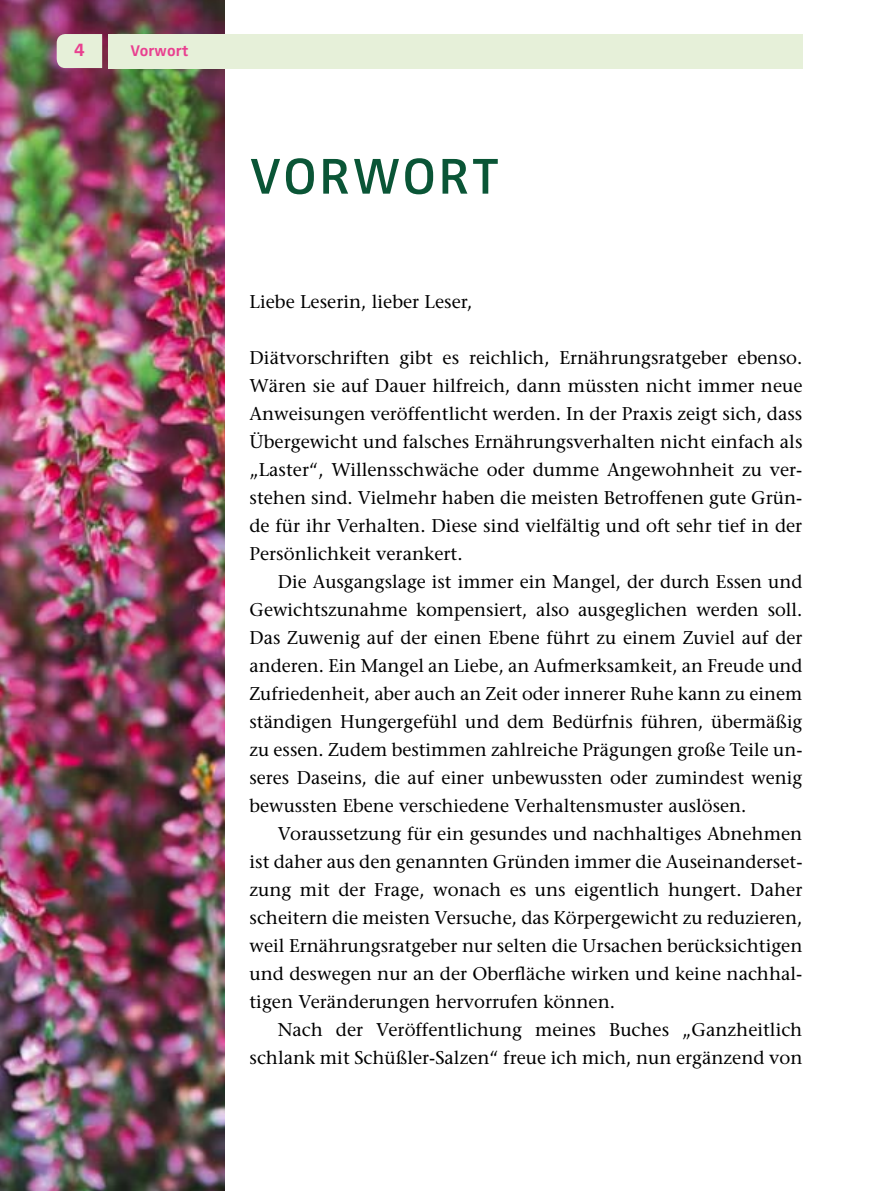
<style>
.page{position:relative;width:879px;height:1191px;background:#fff}
.page>*{position:absolute;margin:0;border:0;box-sizing:border-box;transform-origin:0 0}
.t1{font:600 52px "Zwo Pro";letter-spacing:.055em;color:#0a5536}
.t2{font:18.4px/28px "Stone Serif";color:#000;text-align:justify}
.t3{font:700 18.4px "Zwo Pro";color:#e94090}
.t4{font:700 16px "Zwo Pro";letter-spacing:.01em;color:#e94090}
</style>
<div class="page">
<img style="left:0;top:0;width:224px;height:1191px">
<div style="left:57px;top:34px;width:45px;height:34px;background:#e6f0d9"></div>
<div style="left:108px;top:34px;width:694px;height:34px;background:#e6f0d9"></div>
<p class="t3" style="left:74px;top:39px;width:12px">4</p>
<p class="t4" style="left:130px;top:41px;width:59px">Vorwort</p>
<h1 class="t1" style="left:250px;top:146px;width:250px">VORWORT</h1>
<p class="t2" style="left:249px;top:288px;width:224px">Liebe Leserin, lieber Leser,</p>
<p class="t2" style="left:249px;top:344px;width:554px">Diätvorschriften gibt es reichlich, Ernährungsratgeber ebenso.<br>Wären sie auf Dauer hilfreich, dann müssten nicht immer neue Anweisungen veröffentlicht werden. In der Praxis zeigt sich, dass Übergewicht und falsches Ernährungsverhalten nicht einfach als „Laster“, Willensschwäche oder dumme Angewohnheit zu ver&shy;stehen sind. Vielmehr haben die meisten Betroffenen gute Grün&shy;de für ihr Verhalten. Diese sind vielfältig und oft sehr tief in der Persönlichkeit verankert.</p>
<p class="t2" style="left:249px;top:568px;width:554px;text-indent:28px">Die Ausgangslage ist immer ein Mangel, der durch Essen und Gewichtszunahme kompensiert, also ausgeglichen werden soll.<br>Das Zuwenig auf der einen Ebene führt zu einem Zuviel auf der anderen. Ein Mangel an Liebe, an Aufmerksamkeit, an Freude und Zufriedenheit, aber auch an Zeit oder innerer Ruhe kann zu einem ständigen Hungergefühl und dem Bedürfnis führen, übermäßig zu essen. Zudem bestimmen zahlreiche Prägungen große Teile un&shy;seres Daseins, die auf einer unbewussten oder zumindest wenig bewussten Ebene verschiedene Verhaltensmuster auslösen.</p>
<p class="t2" style="left:249px;top:820px;width:554px;text-indent:28px">Voraussetzung für ein gesundes und nachhaltiges Abnehmen ist daher aus den genannten Gründen immer die Auseinanderset&shy;zung mit der Frage, wonach es uns eigentlich hungert. Daher scheitern die meisten Versuche, das Körpergewicht zu reduzieren, weil Ernährungsratgeber nur selten die Ursachen berücksichtigen und deswegen nur an der Oberfläche wirken und keine nachhal&shy;tigen Veränderungen hervorrufen können.</p>
<p class="t2" style="left:249px;top:1016px;width:554px;text-align:right">Nach der Veröffentlichung meines Buches „Ganzheitlich schlank mit Schüßler-Salzen“ freue ich mich, nun ergänzend von</p>
</div>
